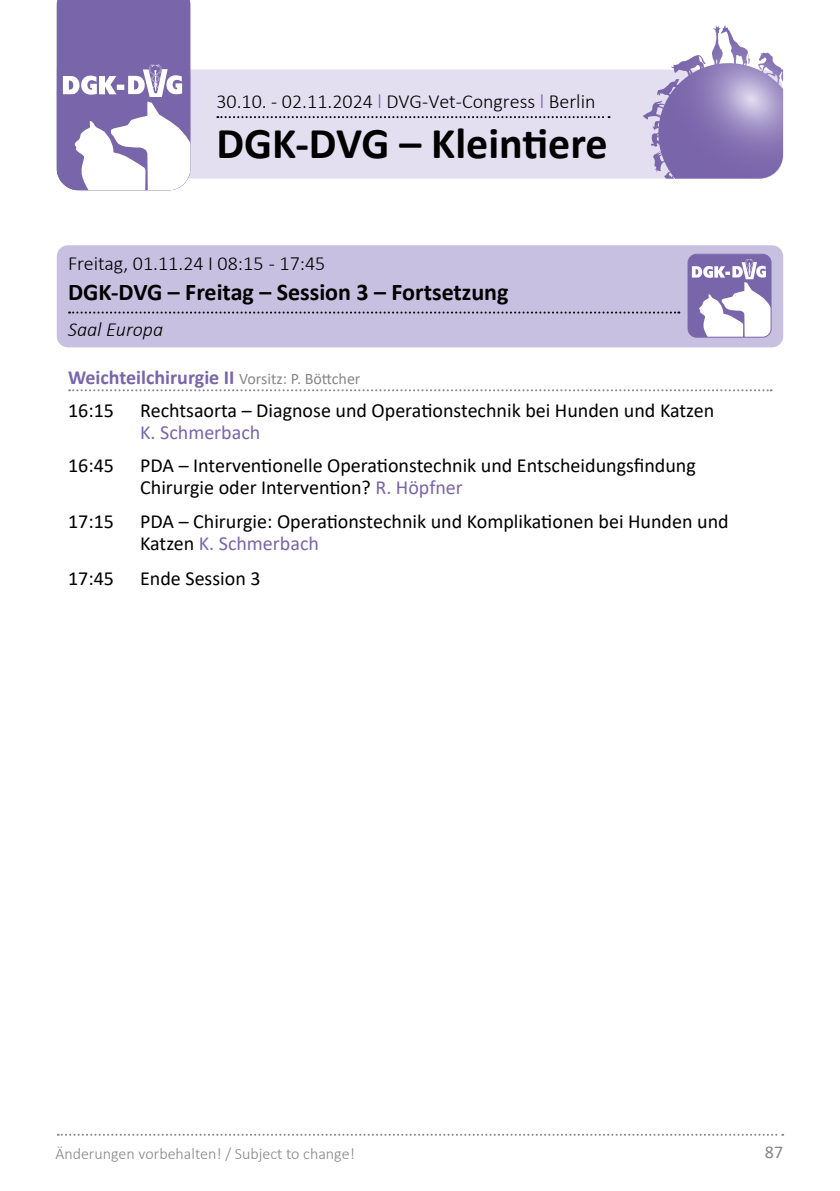
<style>
.page{position:relative;width:840px;height:1191px;background:#fff}
.page>*{position:absolute;margin:0;border:0;box-sizing:border-box;transform-origin:0 0}
.t1{font:700 44px "Calibri";color:#000}
.t2{font:700 24px "Calibri";color:#000}
.t3{font:20px/22px "Calibri";color:#000}
.t4{font:300 20px "Calibri";color:#000}
.t5{font:700 20px/33.4px "Calibri";color:#7965aa}
.t6{font:20px "Calibri";color:#7965aa}
.t7{font:italic 300 20px "Calibri";color:#000}
.t8{font:18px "Calibri";color:#878787}
.t9{font:300 16px "Calibri";color:#878787}
.s1{color:#7965aa}
.s2{font-weight:400;font-size:16px;color:#878787}
.s3{font-weight:400;color:#000}
</style>
<div class="page">
<svg style="left:58px;top:1133px;width:724px;height:2px"></svg>
<svg style="left:57px;top:69px;width:725px;height:110px;background:#d5cfe7"></svg>
<svg style="left:57px;top:0;width:133px;height:190px"></svg>
<svg style="left:642px;top:26px;width:74px;height:104px"></svg>
<svg style="left:217px;top:116px;width:392px;height:2px"></svg>
<div style="left:57px;top:245px;width:725px;height:102px;background:#c8c0e0;border-radius:11px"></div>
<svg style="left:69px;top:311px;width:610px;height:2px"></svg>
<svg style="left:69px;top:389px;width:702px;height:2px"></svg>
<svg style="left:689px;top:254px;width:81px;height:83px;background:#b8aed2"></svg>
<div style="left:687px;top:254px;width:84px;height:84px;border:1px solid #7965aa;border-radius:9px"></div>
<p class="t4" style="left:216px;top:89px;width:380px">30.10. - 02.11.2024 <span class="s1">l</span> DVG-Vet-Congress <span class="s1">l</span> Berlin</p>
<h1 class="t1" style="left:216px;top:112px;width:392px">DGK-DVG – Kleintiere</h1>
<p class="t4" style="left:68px;top:251px;width:258px">Freitag, 01.11.24 I 08:15 - 17:45</p>
<p class="t2" style="left:68px;top:275px;width:441px">DGK-DVG – Freitag – Session 3 – Fortsetzung</p>
<p class="t7" style="left:68px;top:317px;width:96px">Saal Europa</p>
<p class="t5" style="left:68px;top:360px;width:294px">Weichteilchirurgie II <span class="s2">Vorsitz: P. Böttcher<br></span><span class="s3">16:15</span></p>
<p class="t3" style="left:140px;top:399px;width:575px">Rechtsaorta – Diagnose und Operationstechnik bei Hunden und Katzen</p>
<p class="t6" style="left:140px;top:418px;width:122px">K. Schmerbach</p>
<p class="t3" style="left:68px;top:454px;width:47px">16:45</p>
<p class="t3" style="left:140px;top:454px;width:557px">PDA – Interventionelle Operationstechnik und Entscheidungsfindung<br>Chirurgie oder Intervention? <span class="s1">R. Höpfner</span></p>
<p class="t3" style="left:68px;top:509px;width:47px">17:15</p>
<p class="t3" style="left:140px;top:509px;width:589px">PDA – Chirurgie: Operationstechnik und Komplikationen bei Hunden und<br>Katzen <span class="s1">K. Schmerbach</span></p>
<p class="t3" style="left:68px;top:567px;width:47px">17:45</p>
<p class="t3" style="left:140px;top:567px;width:122px">Ende Session 3</p>
<p class="t9" style="left:55px;top:1143px;width:301px">Änderungen vorbehalten! / Subject to change!</p>
<p class="t8" style="left:764px;top:1139px;width:20px">87</p>
</div>
